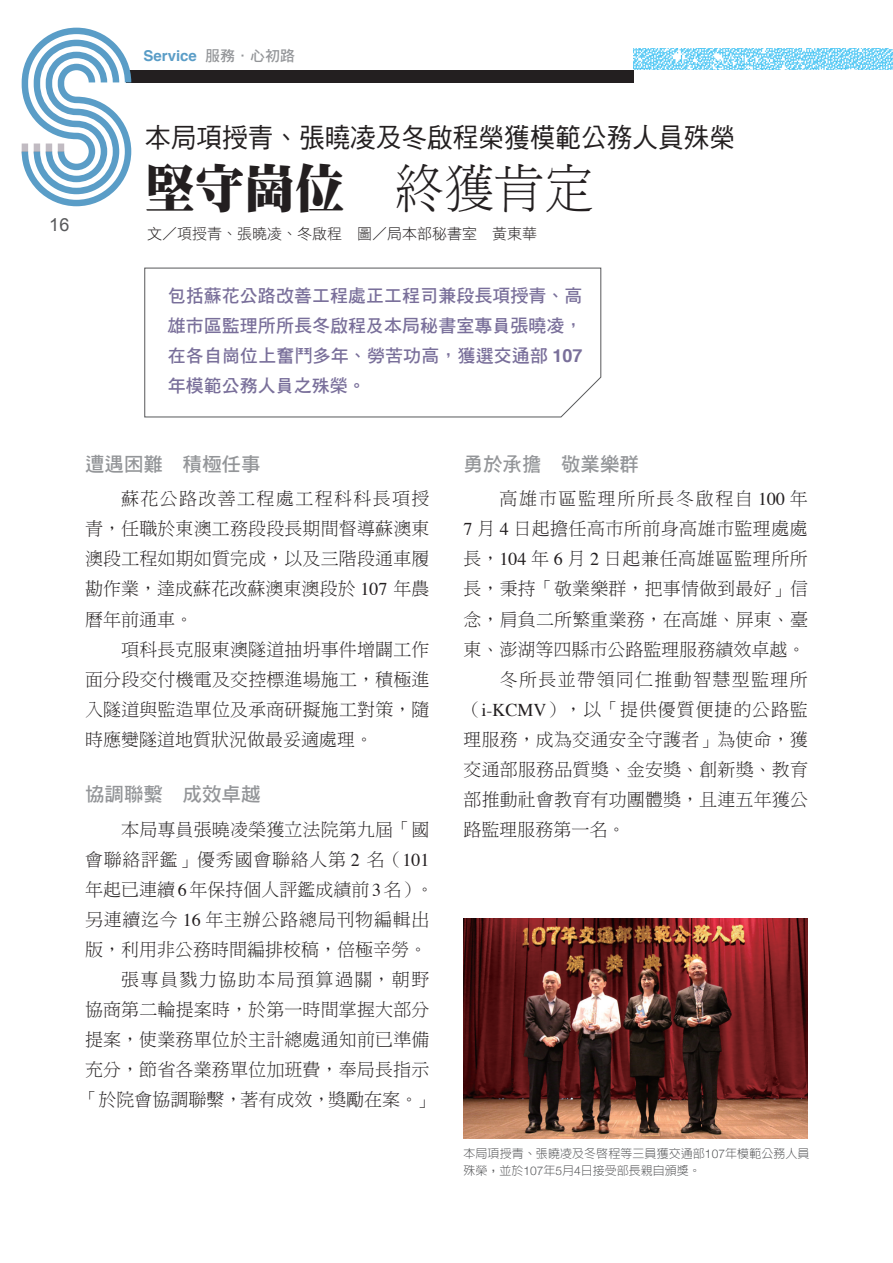
<style>
.page{position:relative;width:893px;height:1263px;background:#fff}
.page>*{position:absolute;margin:0;border:0;box-sizing:border-box;transform-origin:0 0}
.t1{font:52.5px "DF Ming Std W12";color:#231f20;scale:.95 1}
.t2{font:27px "DF Hei Std W5";color:#231f20;scale:.95 1}
.t3{font:19.5px "DF Hei Std W7";color:#939598}
.t4{font:18px/30px "DF Ming Std W3";letter-spacing:.01em;color:#231f20;text-align:justify}
.t5{font:18px/30px "DF Hei Std W7";color:#796f9a;text-align:justify}
.t6{font:18px "DF Ming Std W3";letter-spacing:.04em;color:#231f20}
.t7{font:18px "DF Ming Std W3";letter-spacing:.05em;color:#231f20}
.t8{font:18px "DF Ming Std W3";letter-spacing:.035em;color:#231f20}
.t9{font:18px "DF Ming Std W3";letter-spacing:.09em;color:#231f20}
.t10{font:18px "DF Ming Std W3";letter-spacing:.08em;color:#231f20}
.t11{font:18px "DF Ming Std W3";letter-spacing:.075em;color:#231f20}
.t12{font:18px "Arial";color:#57585a}
.t13{font:15px "DF Hei Std W3";color:#231f20}
.t14{font:700 15px "Helvetica";color:#5a9dc7}
.t15{font:300 12px/16.5px "AR Hei B5";letter-spacing:.005em;color:#57585a}
.s1{font-family:"DF Hei Std W7";font-weight:400;color:#939598}
.s2{font-family:"DF Ming Std W3"}
.s3{font-family:"Helvetica";font-weight:700}
.s4{font-family:"Times"}
.s5{font-family:"Helvetica Neue"}
</style>
<div class="page">
<div style="left:126px;top:70px;width:508px;height:13px;background:#231f20"></div>
<img style="left:634px;top:48px;width:259px;height:22px">
<svg style="left:22px;top:28px;width:109px;height:178px"></svg>
<svg style="left:144px;top:268px;width:457px;height:149px"></svg>
<img style="left:463px;top:918px;width:345px;height:221px">
<p class="t14" style="left:144px;top:43px;width:153px">Service <span class="s1">服務．心初路</span></p>
<p class="t12" style="left:49px;top:213px;width:22px">16</p>
<h2 class="t2" style="left:145px;top:122px;width:623px">本局項授青、張曉凌及冬啟程榮獲模範公務人員殊榮</h2>
<h1 class="t1" style="left:145px;top:160px;width:474px">堅守崗位　<span class="s2">終獲肯定</span></h1>
<p class="t13" style="left:147px;top:225px;width:391px">文／項授青、張曉凌、冬啟程　圖／局本部秘書室　黃東華</p>
<p class="t5" style="left:168px;top:281px;width:416px">包括蘇花公路改善工程處正工程司兼段長項授青、高雄市區監理所所長冬啟程及本局秘書室專員張曉凌，在各自崗位上奮鬥多年、勞苦功高，獲選交通部 <span class="s3">107</span>年模範公務人員之殊榮。</p>
<p class="t3" style="left:85px;top:453px;width:177px">遭遇困難　積極任事</p>
<p class="t4" style="left:85px;top:484px;width:346px;text-indent:36px">蘇花公路改善工程處工程科科長項授青，任職於東澳工務段段長期間督導蘇澳東澳段工程如期如質完成，以及三階段通車履勘作業，達成蘇花改蘇澳東澳段於 <span class="s4">107</span> 年農曆年前通車。</p>
<p class="t4" style="left:85px;top:634px;width:346px;text-indent:36px">項科長克服東澳隧道抽坍事件增闢工作面分段交付機電及交控標進場施工，積極進入隧道與監造單位及承商研擬施工對策，隨時應變隧道地質狀況做最妥適處理。</p>
<p class="t3" style="left:85px;top:783px;width:177px">協調聯繫　成效卓越</p>
<p class="t4" style="left:121px;top:814px;width:310px">本局專員張曉凌榮獲立法院第九屆「國</p>
<p class="t6" style="left:85px;top:849px;width:346px">會聯絡評鑑」優秀國會聯絡人第 <span class="s4">2</span> 名（<span class="s4">101</span></p>
<p class="t4" style="left:85px;top:874px;width:350px">年起已連續<span class="s4">6</span>年保持個人評鑑成績前<span class="s4">3</span>名）。</p>
<p class="t6" style="left:85px;top:909px;width:346px">另連續迄今 <span class="s4">16</span> 年主辦公路總局刊物編輯出</p>
<p class="t4" style="left:85px;top:934px;width:343px">版，利用非公務時間編排校稿，倍極辛勞。</p>
<p class="t10" style="left:121px;top:969px;width:310px">張專員戮力協助本局預算過關，朝野</p>
<p class="t4" style="left:85px;top:994px;width:346px">協商第二輪提案時，於第一時間掌握大部分</p>
<p class="t4" style="left:85px;top:1024px;width:346px">提案，使業務單位於主計總處通知前已準備</p>
<p class="t4" style="left:85px;top:1054px;width:346px">充分，節省各業務單位加班費，奉局長指示</p>
<p class="t4" style="left:81px;top:1084px;width:355px">「於院會協調聯繫，著有成效，獎勵在案。」</p>
<p class="t3" style="left:463px;top:453px;width:177px">勇於承擔　敬業樂群</p>
<p class="t9" style="left:500px;top:489px;width:310px">高雄市區監理所所長冬啟程自 <span class="s4">100</span> 年</p>
<p class="t4" style="left:463px;top:514px;width:346px"><span class="s4">7</span> 月 <span class="s4">4</span> 日起擔任高市所前身高雄市監理處處</p>
<p class="t8" style="left:463px;top:549px;width:346px">長，<span class="s4">104</span> 年 <span class="s4">6</span> 月 <span class="s4">2</span> 日起兼任高雄區監理所所</p>
<p class="t4" style="left:463px;top:574px;width:346px">長，秉持「敬業樂群，把事情做到最好」信</p>
<p class="t4" style="left:463px;top:604px;width:346px">念，肩負二所繁重業務，在高雄、屏東、臺</p>
<p class="t4" style="left:463px;top:634px;width:343px">東、澎湖等四縣市公路監理服務績效卓越。</p>
<p class="t11" style="left:500px;top:669px;width:310px">冬所長並帶領同仁推動智慧型監理所</p>
<p class="t7" style="left:463px;top:699px;width:346px">（<span class="s4">i-KCMV</span>），以「提供優質便捷的公路監</p>
<p class="t4" style="left:463px;top:724px;width:346px">理服務，成為交通安全守護者」為使命，獲</p>
<p class="t4" style="left:463px;top:754px;width:346px">交通部服務品質獎、金安獎、創新獎、教育</p>
<p class="t4" style="left:463px;top:784px;width:346px">部推動社會教育有功團體獎，且連五年獲公</p>
<p class="t4" style="left:463px;top:814px;width:163px">路監理服務第一名。</p>
<p class="t15" style="left:463px;top:1145px;width:348px">本局項授青、張曉凌及冬啟程等三員獲交通部<span class="s5">107</span>年模範公務人員殊榮，並於<span class="s5">107</span>年<span class="s5">5</span>月<span class="s5">4</span>日接受部長親自頒獎。</p>
</div>
